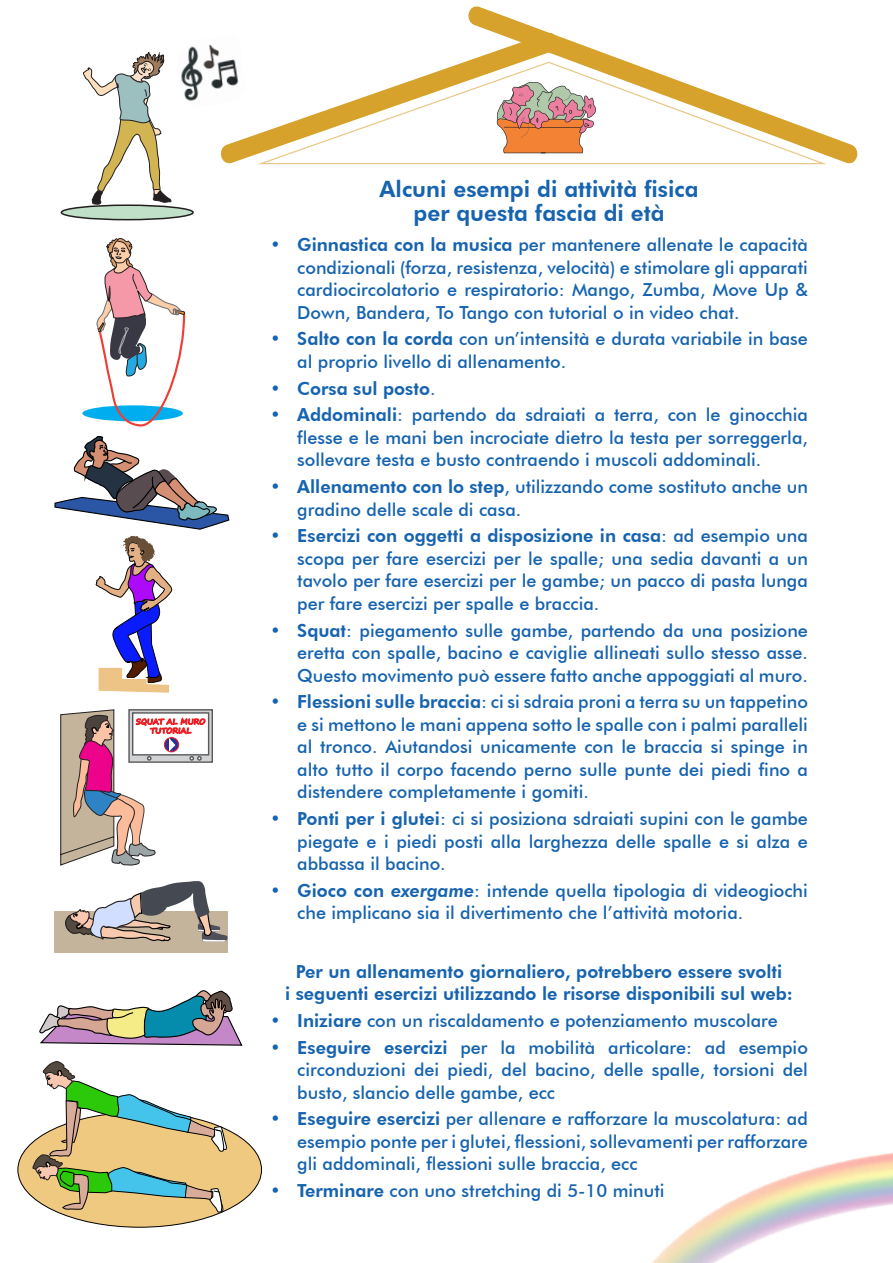
<style>
.page{position:relative;width:893px;height:1263px;background:#fff}
.page>*{position:absolute;margin:0;border:0;box-sizing:border-box;transform-origin:0 0}
.t1{font:800 22.5px "Futura BT";color:#1663b0}
.t2{font:500 18px/22.5px "Futura BT";color:#1663b0;text-align:justify}
.t3{font:800 18px "Futura BT";color:#1663b0}
.t4{font:700 7.65px/9px "Segoe Print";color:#ee3e35;text-align:center}
.s1{font-weight:800}
.s2{font-weight:500}
.s3{font-weight:800;font-style:italic}
</style>
<div class="page">
<div style="left:82px;top:405px;width:101px;height:16px;background:#00aeef;border-radius:50%"></div>
<div style="left:61px;top:205px;width:132px;height:15px;background:#c0e1c8;border-radius:50%"></div>
<div style="left:61px;top:204px;width:133px;height:16px;border:2px solid #231f20;border-radius:50%"></div>
<img style="left:651px;top:1152px;width:242px;height:111px">
<svg style="left:220px;top:134px;width:244px;height:31px"></svg>
<svg style="left:464px;top:6px;width:394px;height:159px"></svg>
<svg style="left:257px;top:62px;width:570px;height:102px"></svg>
<svg style="left:497px;top:82px;width:99px;height:71px"></svg>
<svg style="left:39px;top:881px;width:204px;height:165px"></svg>
<svg style="left:83px;top:52px;width:88px;height:152px"></svg>
<svg style="left:97px;top:238px;width:88px;height:188px"></svg>
<img style="left:181px;top:44px;width:58px;height:57px">
<svg style="left:54px;top:435px;width:176px;height:258px"></svg>
<div style="left:18px;top:1112px;width:244px;height:115px;background:#f0c980;border-radius:50%"></div>
<svg style="left:33px;top:1061px;width:194px;height:167px"></svg>
<svg style="left:156px;top:711px;width:55px;height:50px"></svg>
<div style="left:128px;top:709px;width:85px;height:54px;border:1px solid #57585a"></div>
<div style="left:133px;top:713px;width:76px;height:42px;background:#fff"></div>
<div style="left:132px;top:712px;width:77px;height:43px;border:1px solid #57585a"></div>
<svg style="left:189px;top:756px;width:13px;height:5px"></svg>
<svg style="left:60px;top:709px;width:96px;height:157px"></svg>
<svg style="left:164px;top:737px;width:15px;height:15px"></svg>
<div style="left:164px;top:737px;width:15px;height:15px;border:1px solid #ee1d23;border-radius:50%"></div>
<svg style="left:169px;top:738px;width:7px;height:14px"></svg>
<p class="t4" style="left:136px;top:717px;width:71px">SQUAT AL MURO<br>TUTORIAL</p>
<p class="t1" style="left:380px;top:175px;width:321px">Alcuni esempi di attività fisica</p>
<p class="t1" style="left:414px;top:199px;width:252px">per questa fascia di età</p>
<p class="t2" style="left:297px;top:233px;width:512px;text-indent:-27px"><span class="s1">• Ginnastica con la musica</span> per mantenere allenate le capacità condizionali (forza, resistenza, velocità) e stimolare gli apparati cardiocircolatorio e respiratorio: Mango, Zumba, Move Up &amp; Down, Bandera, To Tango con tutorial o in video chat.</p>
<p class="t2" style="left:297px;top:328px;width:512px;text-indent:-27px"><span class="s1">• Salto con la corda</span> con un’intensità e durata variabile in base al proprio livello di allenamento.</p>
<p class="t3" style="left:270px;top:377px;width:167px">• Corsa sul posto<span class="s2">.</span></p>
<p class="t2" style="left:297px;top:404px;width:512px;text-indent:-27px"><span class="s1">• Addominali</span>: partendo da sdraiati a terra, con le ginocchia flesse e le mani ben incrociate dietro la testa per sorreggerla, sollevare testa e busto contraendo i muscoli addominali.</p>
<p class="t2" style="left:297px;top:475px;width:512px;text-indent:-27px"><span class="s1">• Allenamento con lo step</span>, utilizzando come sostituto anche un gradino delle scale di casa.</p>
<p class="t2" style="left:297px;top:525px;width:512px;text-indent:-27px"><span class="s1">• Esercizi con oggetti a disposizione in casa</span>: ad esempio una scopa per fare esercizi per le spalle; una sedia davanti a un tavolo per fare esercizi per le gambe; un pacco di pasta lunga per fare esercizi per spalle e braccia.</p>
<p class="t2" style="left:297px;top:619px;width:512px;text-indent:-27px"><span class="s1">• Squat</span>: piegamento sulle gambe, partendo da una posizione eretta con spalle, bacino e caviglie allineati sullo stesso asse.<br>Questo movimento può essere fatto anche appoggiati al muro.</p>
<p class="t2" style="left:297px;top:691px;width:512px;text-indent:-27px"><span class="s1">• Flessioni sulle braccia</span>: ci si sdraia proni a terra su un tappetino e si mettono le mani appena sotto le spalle con i palmi paralleli al tronco. Aiutandosi unicamente con le braccia si spinge in alto tutto il corpo facendo perno sulle punte dei piedi fino a distendere completamente i gomiti.</p>
<p class="t2" style="left:297px;top:807px;width:512px;text-indent:-27px"><span class="s1">• Ponti per i glutei</span>: ci si posiziona sdraiati supini con le gambe piegate e i piedi posti alla larghezza delle spalle e si alza e abbassa il bacino.</p>
<p class="t2" style="left:297px;top:879px;width:512px;text-indent:-27px"><span class="s1">• Gioco con</span> <span class="s3">exergame</span>: intende quella tipologia di videogiochi che implicano sia il divertimento che l’attività motoria.</p>
<p class="t3" style="left:296px;top:960px;width:488px">Per un allenamento giornaliero, potrebbero essere svolti</p>
<p class="t3" style="left:285px;top:983px;width:509px">i seguenti esercizi utilizzando le risorse disponibili sul web:</p>
<p class="t2" style="left:270px;top:1009px;width:509px"><span class="s1">• Iniziare</span> con un riscaldamento e potenziamento muscolare</p>
<p class="t2" style="left:297px;top:1036px;width:512px;text-indent:-27px"><span class="s1">• Eseguire esercizi</span> per la mobilità articolare: ad esempio circonduzioni dei piedi, del bacino, delle spalle, torsioni del busto, slancio delle gambe, ecc</p>
<p class="t2" style="left:297px;top:1107px;width:512px;text-indent:-27px"><span class="s1">• Eseguire esercizi</span> per allenare e rafforzare la muscolatura: ad esempio ponte per i glutei, flessioni, sollevamenti per rafforzare gli addominali, flessioni sulle braccia, ecc</p>
<p class="t2" style="left:270px;top:1179px;width:396px"><span class="s1">• Terminare</span> con uno stretching di 5-10 minuti</p>
</div>
